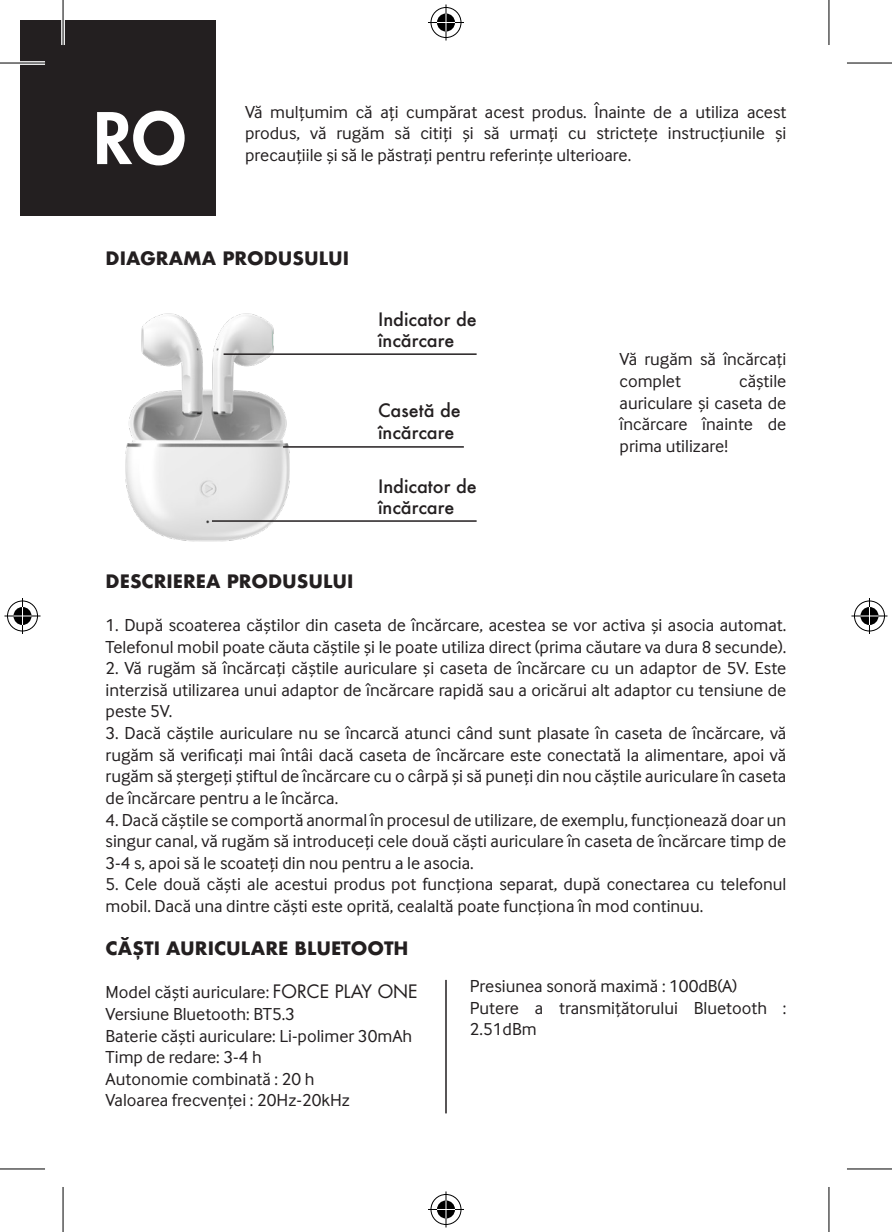
<style>
.page{position:relative;width:892px;height:1232px;background:#fff}
.page>*{position:absolute;margin:0;border:0;box-sizing:border-box;transform-origin:0 0}
.t1{font:800 69px "Futura LT";color:#fff}
.TXT_PL{font:18px/21.6px "Inter Face";color:#231f20;text-align:justify}
.TITRE{font:700 18px "Futura";color:#231f20}
.TEXTE_TIRET{font:500 18px/21.6px "Futura";color:#231f20}
.s1{font-family:"Futura"}
</style>
<div class="page">
<div style="left:20px;top:20px;width:196px;height:196px;background:#231f20"></div>
<img style="left:125px;top:313px;width:164px;height:229px">
<hr style="left:283px;top:446px;width:181px;height:1px;background:#231f20">
<hr style="left:212px;top:520px;width:264px;height:2px;background:#231f20">
<hr style="left:223px;top:353px;width:253px;height:2px;background:#231f20">
<hr style="left:445px;top:980px;width:1px;height:133px;background:#231f20">
<svg style="left:20px;top:61px;width:25px;height:4px"></svg>
<svg style="left:61px;top:20px;width:4px;height:25px"></svg>
<svg style="left:829px;top:0;width:1px;height:45px"></svg>
<svg style="left:829px;top:1187px;width:1px;height:45px"></svg>
<hr style="left:0;top:62px;width:45px;height:2px;background:#000">
<hr style="left:846px;top:62px;width:45px;height:2px;background:#000">
<hr style="left:0;top:1168px;width:45px;height:1px;background:#000">
<hr style="left:846px;top:1168px;width:45px;height:1px;background:#000">
<hr style="left:62px;top:0;width:2px;height:45px;background:#000">
<hr style="left:62px;top:1187px;width:2px;height:45px;background:#000">
<hr style="left:828px;top:0;width:1px;height:45px;background:#000">
<hr style="left:828px;top:1187px;width:1px;height:45px;background:#000">
<div style="left:429px;top:6px;width:34px;height:33px;border:4px solid #fff;border-radius:50%"></div>
<hr style="left:428px;top:21px;width:36px;height:3px;background:#fff">
<svg style="left:444px;top:5px;width:4px;height:36px"></svg>
<div style="left:435px;top:12px;width:22px;height:21px;border:4px solid #fff;border-radius:50%"></div>
<div style="left:430px;top:7px;width:31px;height:31px;border:1px solid #000;border-radius:50%"></div>
<hr style="left:428px;top:22px;width:36px;height:1px;background:#000">
<hr style="left:445px;top:5px;width:1px;height:36px;background:#000">
<svg style="left:437px;top:14px;width:18px;height:18px"></svg>
<div style="left:429px;top:1192px;width:34px;height:34px;border:4px solid #fff;border-radius:50%"></div>
<hr style="left:428px;top:1207px;width:36px;height:4px;background:#fff">
<svg style="left:444px;top:1191px;width:4px;height:36px"></svg>
<div style="left:435px;top:1198px;width:22px;height:22px;border:4px solid #fff;border-radius:50%"></div>
<div style="left:430px;top:1194px;width:31px;height:30px;border:1px solid #000;border-radius:50%"></div>
<hr style="left:428px;top:1209px;width:36px;height:1px;background:#000">
<hr style="left:445px;top:1191px;width:1px;height:36px;background:#000">
<svg style="left:437px;top:1200px;width:18px;height:18px"></svg>
<div style="left:6px;top:599px;width:33px;height:34px;border:4px solid #fff;border-radius:50%"></div>
<svg style="left:4px;top:614px;width:36px;height:4px"></svg>
<hr style="left:21px;top:598px;width:3px;height:36px;background:#fff">
<div style="left:12px;top:605px;width:21px;height:22px;border:4px solid #fff;border-radius:50%"></div>
<div style="left:7px;top:600px;width:31px;height:31px;border:1px solid #000;border-radius:50%"></div>
<hr style="left:4px;top:615px;width:36px;height:1px;background:#000">
<hr style="left:22px;top:598px;width:1px;height:36px;background:#000">
<svg style="left:14px;top:607px;width:18px;height:18px"></svg>
<div style="left:852px;top:599px;width:34px;height:34px;border:4px solid #fff;border-radius:50%"></div>
<svg style="left:851px;top:614px;width:36px;height:4px"></svg>
<svg style="left:867px;top:598px;width:4px;height:36px"></svg>
<div style="left:858px;top:605px;width:22px;height:22px;border:4px solid #fff;border-radius:50%"></div>
<div style="left:853px;top:600px;width:31px;height:31px;border:1px solid #000;border-radius:50%"></div>
<hr style="left:851px;top:615px;width:36px;height:1px;background:#000">
<hr style="left:868px;top:598px;width:1px;height:36px;background:#000">
<svg style="left:860px;top:607px;width:18px;height:18px"></svg>
<p class="t1" style="left:93px;top:92px;width:94px">RO</p>
<p class="TXT_PL" style="left:245px;top:101px;width:542px">Vă mulțumim că ați cumpărat acest produs. Înainte de a utiliza acest produs, vă rugăm să citiți și să urmați cu strictețe instrucțiunile și precauțiile și să le păstrați pentru referințe ulterioare.</p>
<p class="TITRE" style="left:106px;top:245px;width:245px">DIAGRAMA PRODUSULUI</p>
<p class="TEXTE_TIRET" style="left:378px;top:308px;width:100px">Indicator de încărcare</p>
<p class="TEXTE_TIRET" style="left:378px;top:399px;width:84px">Casetă de încărcare</p>
<p class="TEXTE_TIRET" style="left:378px;top:475px;width:100px">Indicator de încărcare</p>
<p class="TXT_PL" style="left:619px;top:348px;width:168px">Vă rugăm să încărcați complet</p>
<p class="TXT_PL" style="left:619px;top:370px;width:168px;text-indent:119px">căștile auriculare și caseta de încărcare înainte de prima utilizare!</p>
<p class="TITRE" style="left:106px;top:568px;width:249px">DESCRIEREA PRODUSULUI</p>
<p class="TXT_PL" style="left:106px;top:614px;width:682px">1. După scoaterea căștilor din caseta de încărcare, acestea se vor activa și asocia automat.<br>Telefonul mobil poate căuta căștile și le poate utiliza direct (prima căutare va dura 8 secunde).</p>
<p class="TXT_PL" style="left:106px;top:657px;width:682px">2. Vă rugăm să încărcați căștile auriculare și caseta de încărcare cu un adaptor de 5V. Este interzisă utilizarea unui adaptor de încărcare rapidă sau a oricărui alt adaptor cu tensiune de peste 5V.</p>
<p class="TXT_PL" style="left:106px;top:722px;width:682px">3. Dacă căștile auriculare nu se încarcă atunci când sunt plasate în caseta de încărcare, vă rugăm să verificați mai întâi dacă caseta de încărcare este conectată la alimentare, apoi vă rugăm să ștergeți știftul de încărcare cu o cârpă și să puneți din nou căștile auriculare în caseta de încărcare pentru a le încărca.</p>
<p class="TXT_PL" style="left:106px;top:808px;width:682px">4. Dacă căștile se comportă anormal în procesul de utilizare, de exemplu, funcționează doar un singur canal, vă rugăm să introduceți cele două căști auriculare în caseta de încărcare timp de 3-4 s, apoi să le scoateți din nou pentru a le asocia.</p>
<p class="TXT_PL" style="left:106px;top:873px;width:682px">5. Cele două căști ale acestui produs pot funcționa separat, după conectarea cu telefonul mobil. Dacă una dintre căști este oprită, cealaltă poate funcționa în mod continuu.</p>
<p class="TITRE" style="left:106px;top:935px;width:304px">CĂȘTI AURICULARE BLUETOOTH</p>
<p class="TXT_PL" style="left:106px;top:981px;width:314px">Model căști auriculare: <span class="s1">FORCE PLAY ONE</span></p>
<p class="TXT_PL" style="left:106px;top:1003px;width:191px">Versiune Bluetooth: BT5.3</p>
<p class="TXT_PL" style="left:106px;top:1024px;width:308px">Baterie căști auriculare: Li-polimer 30mAh</p>
<p class="TXT_PL" style="left:106px;top:1046px;width:158px">Timp de redare: 3-4 h</p>
<p class="TXT_PL" style="left:106px;top:1067px;width:210px">Autonomie combinată : 20 h</p>
<p class="TXT_PL" style="left:106px;top:1089px;width:246px">Valoarea frecvenței : 20Hz-20kHz</p>
<p class="TXT_PL" style="left:469px;top:975px;width:269px">Presiunea sonoră maximă : 100dB(A)</p>
<p class="TXT_PL" style="left:469px;top:996px;width:318px">Putere a transmițătorului Bluetooth :<br>2.51dBm</p>
</div>
